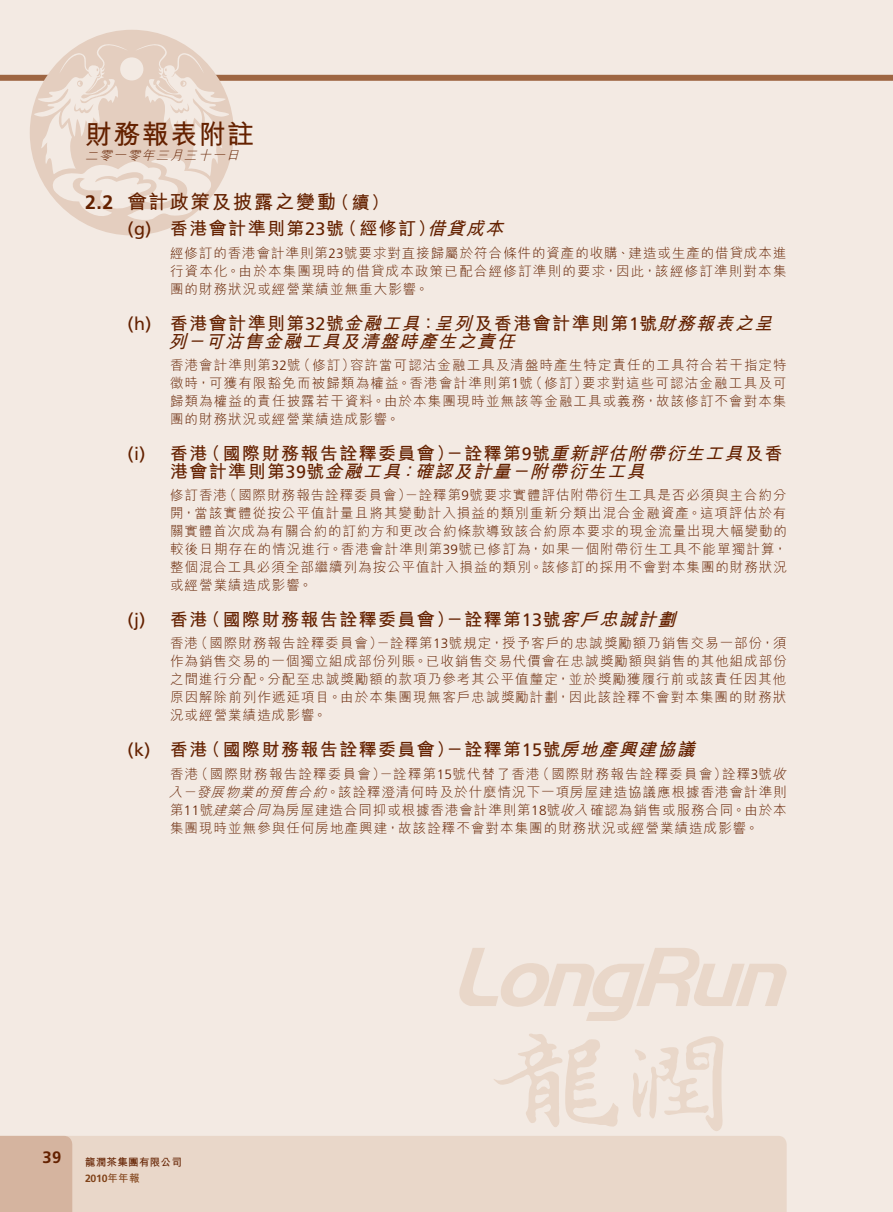
<style>
.page{position:relative;width:893px;height:1212px;background:#f3eae3}
.page>*{position:absolute;margin:0;border:0;box-sizing:border-box;transform-origin:0 0}
.t1{font:700 27px "M Hei HK";letter-spacing:.055em;color:#642100}
.Heading_1{font:700 19.5px "M Hei HK";letter-spacing:.08em;color:#642100}
.Heading_1-2{font:700 19.5px "Frutiger LT Std";color:#642100}
.Heading_2{font:700 18px "M Hei HK";letter-spacing:.08em;color:#642100}
.Heading_2-2{font:italic 700 18px "M Hei HK";color:#642100}
.Heading_2-3{font:18px "Frutiger LT Std";color:#642100}
.Heading_1-3{font:700 18px "M Hei HK";color:#642100}
.t2{font:700 16.5px "Frutiger LT Std";color:#642100}
.Body_Text{font:300 13.5px/18px "M Hei HK";letter-spacing:.08em;color:#642100}
.Body_Text-2{font:italic 300 13.5px "M Hei HK";color:#642100}
.t3{font:italic 300 12.75px "M Hei HK";color:#642100}
.t4{font:700 10.5px "M Hei HK";letter-spacing:.03em;color:#642100}
.t5{font:700 10.5px "Frutiger LT Std";color:#804218}
.s1{font-family:"Frutiger LT Std";font-weight:400}
.s2{font-family:"Frutiger LT Std"}
.s3{font-style:italic}
.s4{font-family:"M Hei HK"}
</style>
<div class="page">
<div style="left:0;top:75px;width:64px;height:6px;background:#9e6643"></div>
<div style="left:204px;top:75px;width:689px;height:6px;background:#9e6643"></div>
<svg style="left:29px;top:30px;width:205px;height:205px"></svg>
<div style="left:72px;top:1136px;width:715px;height:76px;background:#e9d7c9"></div>
<div style="left:0;top:1136px;width:72px;height:76px;background:#d5b49f"></div>
<svg style="left:633px;top:1036px;width:91px;height:95px"></svg>
<svg style="left:459px;top:948px;width:328px;height:73px"></svg>
<svg style="left:494px;top:1033px;width:124px;height:94px"></svg>
<h1 class="t1" style="left:85px;top:114px;width:171px">財務報表附註</h1>
<p class="t3" style="left:85px;top:149px;width:159px">二零一零年三月三十一日</p>
<p class="Heading_1-2" style="left:85px;top:191px;width:30px">2.2</p>
<p class="Heading_1" style="left:128px;top:187px;width:210px">會計政策及披露之變動</p>
<p class="Heading_1-3" style="left:331px;top:189px;width:59px">（續(</p>
<p class="Heading_2-3" style="left:128px;top:218px;width:25px">g( )</p>
<p class="Heading_2" style="left:170px;top:216px;width:175px">香港會計準則第<span class="s1">23</span>號</p>
<p class="Heading_2" style="left:339px;top:216px;width:98px">（經修訂）</p>
<p class="Heading_2-2" style="left:427px;top:216px;width:84px">借貸成本</p>
<p class="Heading_2-3" style="left:128px;top:313px;width:25px">h( )</p>
<p class="Body_Text" style="left:170px;top:243px;width:618px;text-align:justify">經修訂的香港會計準則第<span class="s2">23</span>號要求對直接歸屬於符合條件的資產的收購、建造或生產的借貸成本進行資本化。由於本集團現時的借貸成本政策已配合經修訂準則的要求，因此，該經修訂準則對本集團的財務狀況或經營業績並無重大影響。</p>
<p class="Heading_2" style="left:475px;top:310px;width:305px">及香港會計準則第<span class="s1">1</span> 號<span class="s3">財務報表之呈</span></p>
<p class="Heading_2" style="left:170px;top:310px;width:257px">香港會計準則第<span class="s1">3 2</span> 號<span class="s3">金融工具</span></p>
<p class="Heading_2-2" style="left:434px;top:310px;width:45px">呈列</p>
<p class="Heading_2" style="left:420px;top:310px;width:19px">：</p>
<p class="Heading_2-2" style="left:205px;top:328px;width:317px">可沽售金融工具及清盤時產生之責任</p>
<p class="Heading_2-2" style="left:168px;top:328px;width:26px">列</p>
<p class="Heading_2-2" style="left:187px;top:328px;width:26px">－</p>
<p class="Body_Text" style="left:297px;top:356px;width:59px">（修訂）</p>
<p class="Body_Text" style="left:170px;top:356px;width:132px">香港會計準則第<span class="s2">32</span>號</p>
<p class="Body_Text" style="left:350px;top:356px;width:438px">容許當可認沽金融工具及清盤時產生特定責任的工具符合若干指定特</p>
<p class="Heading_2-3" style="left:128px;top:443px;width:19px">)i(</p>
<p class="Heading_2-3" style="left:128px;top:609px;width:19px">)j(</p>
<p class="Body_Text" style="left:529px;top:374px;width:59px">（修訂）</p>
<p class="Body_Text" style="left:170px;top:374px;width:618px">徵時，可獲有限豁免而被歸類為權益。香港會計準則第 號<span class="s2">1<br></span>歸類為權益的責任披露若干資料。由於本集團現時並無該等金融工具或義務，故該修訂不會對本集團的財務狀況或經營業績造成影響。</p>
<p class="Heading_2" style="left:745px;top:440px;width:39px">及香</p>
<p class="Body_Text" style="left:582px;top:374px;width:206px">要求對這些可認沽金融工具及可</p>
<p class="Heading_2" style="left:203px;top:440px;width:547px">（國際財務報告詮釋委員會 －）詮釋第 <span class="s1">9</span> 號<span class="s3">重新評估附帶衍生工具</span></p>
<p class="Heading_2" style="left:170px;top:440px;width:39px">香港</p>
<p class="Heading_2" style="left:170px;top:458px;width:238px">港會計準則第<span class="s1">3 9</span> 號<span class="s3">金融工具</span></p>
<p class="Body_Text" style="left:223px;top:486px;width:565px">（國際財務報告詮釋委員會 －）詮釋第<span class="s2">9</span>號要求實體評估附帶衍生工具是否必須與主合約分</p>
<p class="Heading_2-2" style="left:415px;top:458px;width:103px">確認及計量</p>
<p class="Heading_2-2" style="left:529px;top:458px;width:123px">附帶衍生工具</p>
<p class="Heading_2-2" style="left:399px;top:458px;width:26px">：</p>
<p class="Heading_2-2" style="left:511px;top:458px;width:26px">－</p>
<p class="Body_Text" style="left:170px;top:486px;width:618px">修訂香港<br>開，當該實體從按公平值計量且將其變動計入損益的類別重新分類出混合金融資產。這項評估於有關實體首次成為有關合約的訂約方和更改合約條款導致該合約原本要求的現金流量出現大幅變動的較後日期存在的情況進行。香港會計準則第<span class="s2">39</span>號已修訂為，如果一個附帶衍生工具不能單獨計算，整個混合工具必須全部繼續列為按公平值計入損益的類別。該修訂的採用不會對本集團的財務狀況或經營業績造成影響。</p>
<p class="Heading_2" style="left:203px;top:606px;width:480px">（國際財務報告詮釋委員會 －）詮釋第 <span class="s1">1 3</span> 號<span class="s3">客戶忠誠計劃</span></p>
<p class="Heading_2" style="left:170px;top:606px;width:39px">香港</p>
<p class="Heading_2-3" style="left:128px;top:739px;width:25px">)k(</p>
<p class="Body_Text" style="left:194px;top:634px;width:594px">（國際財務報告詮釋委員會 －）詮釋第<span class="s2">13</span>號規定，授予客戶的忠誠獎勵額乃銷售交易一部份，須</p>
<p class="Body_Text" style="left:170px;top:634px;width:618px">香港<br>作為銷售交易的一個獨立組成部份列賬。已收銷售交易代價會在忠誠獎勵額與銷售的其他組成部份之間進行分配。分配至忠誠獎勵額的款項乃參考其公平值釐定，並於獎勵獲履行前或該責任因其他原因解除前列作遞延項目。由於本集團現無客戶忠誠獎勵計劃，因此該詮釋不會對本集團的財務狀況或經營業績造成影響。</p>
<p class="Heading_2" style="left:203px;top:737px;width:500px">（國際財務報告詮釋委員會 －）詮釋第 <span class="s1">1 5</span> 號<span class="s3">房地產興建協議</span></p>
<p class="Heading_2" style="left:170px;top:737px;width:39px">香港</p>
<p class="Body_Text" style="left:195px;top:764px;width:347px">（國際財務報告詮釋委員會 －）詮釋第<span class="s2">15</span>號代替了香港</p>
<p class="Body_Text" style="left:536px;top:764px;width:192px">（國際財務報告詮釋委員會）</p>
<p class="Body_Text" style="left:722px;top:764px;width:68px">詮釋<span class="s2">3</span>號<span class="s3">收</span></p>
<p class="Body_Text" style="left:170px;top:764px;width:30px">香港</p>
<p class="Body_Text" style="left:326px;top:782px;width:462px">。該詮釋澄清何時及於什麼情況下一項房屋建造協議應根據香港會計準則</p>
<p class="Body_Text-2" style="left:196px;top:785px;width:135px">發展物業的預售合約</p>
<p class="Body_Text" style="left:169px;top:782px;width:619px"><span class="s3">入<br></span>第<span class="s2">11</span>號<span class="s3">建築合同</span>為房屋建造合同抑或根據香港會計準則第<span class="s2">18</span>號<span class="s3">收入</span>確認為銷售或服務合同。由於本集團現時並無參與任何房地產興建，故該詮釋不會對本集團的財務狀況或經營業績造成影響。</p>
<p class="Body_Text-2" style="left:183px;top:785px;width:19px">－</p>
<p class="t2" style="left:43px;top:1148px;width:20px">39</p>
<p class="t4" style="left:85px;top:1154px;width:98px">龍潤茶集團有限公司</p>
<p class="t5" style="left:85px;top:1172px;width:56px">2010<span class="s4">年年報</span></p>
</div>
